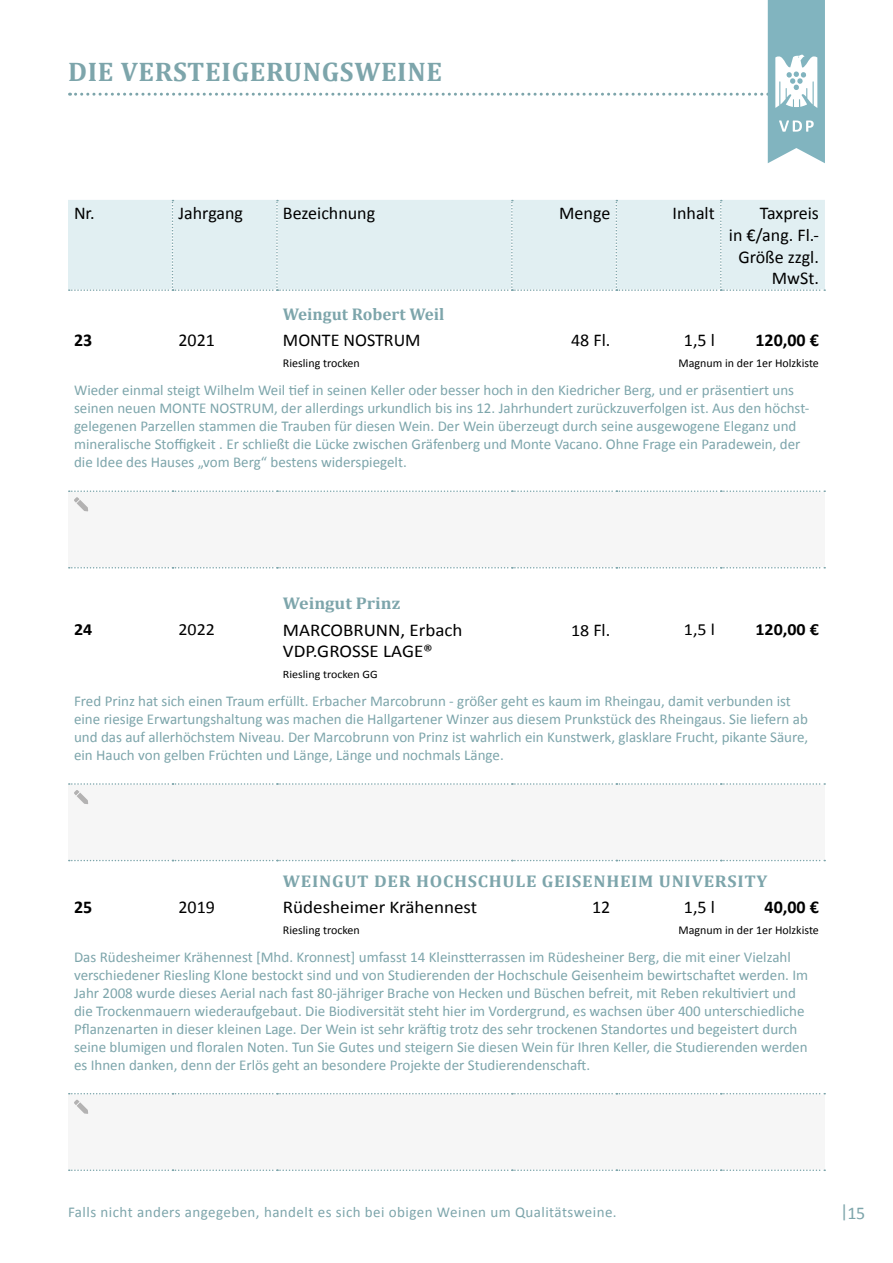
<style>
.page{position:relative;width:893px;height:1263px;background:#fff}
.page>*{position:absolute;margin:0;border:0;box-sizing:border-box;transform-origin:0 0}
.t1{font:700 27px "Cambria";letter-spacing:.025em;color:#7da5ab}
.t2{font:18px/21.6px "Calibri";color:#000;text-align:right}
.t3{font:18px "Calibri";color:#000;scale:1.06 1}
.t4{font:700 18px "Calibri";color:#000}
.t5{font:18px "Calibri";color:#7da5ab}
.t6{font:700 17.1px "Cambria";color:#7da5ab}
.t7{font:700 16.95px "Cambria";letter-spacing:.04em;color:#7da5ab;scale:1.06 1}
.t8{font:700 16.95px "Cambria";color:#7da5ab;scale:1.06 1}
.t9{font:700 16.95px "Calibri";color:#000;scale:1.06 1}
.t10{font:16.95px "Calibri";color:#000;scale:1.06 1}
.t11{font:15px/18px "Calibri";color:#7da5ab}
.t12{font:15px "Calibri";letter-spacing:.03em;color:#7da5ab}
.t13{font:12px "Calibri";color:#000}
.t14{font:11.4px "Calibri";color:#000;scale:1.06 1}
.s1{font-size:16.95px}
</style>
<div class="page">
<div style="left:68px;top:491px;width:757px;height:77px;background:#f6f6f6"></div>
<svg style="left:69px;top:567px;width:756px;height:1px"></svg>
<svg style="left:69px;top:490px;width:756px;height:21px"></svg>
<div style="left:68px;top:784px;width:757px;height:76px;background:#f6f6f6"></div>
<svg style="left:69px;top:860px;width:756px;height:1px"></svg>
<svg style="left:69px;top:783px;width:756px;height:21px"></svg>
<div style="left:68px;top:1094px;width:757px;height:76px;background:#f6f6f6"></div>
<svg style="left:69px;top:1093px;width:756px;height:1px"></svg>
<svg style="left:69px;top:1169px;width:756px;height:2px"></svg>
<svg style="left:74px;top:1100px;width:14px;height:14px"></svg>
<div style="left:69px;top:200px;width:756px;height:91px;background:#e1eff2"></div>
<svg style="left:70px;top:0;width:755px;height:163px"></svg>
<p class="t1" style="left:68px;top:53px;width:375px">DIE VERSTEIGERUNGSWEINE</p>
<p class="t2" style="left:74px;top:203px;width:22px">Nr.</p>
<p class="t2" style="left:178px;top:203px;width:66px">Jahrgang</p>
<p class="t2" style="left:283px;top:203px;width:94px">Bezeichnung</p>
<p class="t2" style="left:559px;top:203px;width:53px">Menge</p>
<p class="t2" style="left:673px;top:203px;width:44px">Inhalt</p>
<p class="t2" style="left:729px;top:203px;width:92px">Taxpreis<br>in €/ang. Fl.-<br>Größe zzgl.<br>MwSt.</p>
<p class="t6" style="left:283px;top:302px;width:163px">Weingut Robert Weil</p>
<p class="t4" style="left:74px;top:328px;width:20px">23</p>
<p class="t2" style="left:178px;top:330px;width:38px">2021</p>
<p class="t2" style="left:283px;top:330px;width:139px">MONTE NOSTRUM</p>
<p class="t2" style="left:571px;top:330px;width:41px">48 Fl.</p>
<p class="t2" style="left:684px;top:330px;width:32px">1,5 l</p>
<p class="t4" style="left:755px;top:328px;width:65px">120,00 €</p>
<p class="t13" style="left:283px;top:356px;width:78px">Riesling trocken</p>
<p class="t13" style="left:678px;top:356px;width:142px">Magnum in der 1er Holzkiste</p>
<p class="t11" style="left:74px;top:381px;width:737px">Wieder einmal steigt Wilhelm Weil tief in seinen Keller oder besser hoch in den Kiedricher Berg, und er präsentiert uns seinen neuen MONTE NOSTRUM, der allerdings urkundlich bis ins 12. Jahrhundert zurückzuverfolgen ist. Aus den höchst&shy;gelegenen Parzellen stammen die Trauben für diesen Wein. Der Wein überzeugt durch seine ausgewogene Eleganz und mineralische Stoffigkeit . Er schließt die Lücke zwischen Gräfenberg und Monte Vacano. Ohne Frage ein Paradewein, der die Idee des Hauses „vom Berg“ bestens widerspiegelt.</p>
<p class="t8" style="left:283px;top:592px;width:112px">Weingut Prinz</p>
<p class="t9" style="left:74px;top:617px;width:19px">24</p>
<p class="t10" style="left:178px;top:618px;width:36px">2022</p>
<p class="t3" style="left:283px;top:618px;width:171px">MARCOBRUNN, Erbach</p>
<p class="t3" style="left:283px;top:640px;width:143px">VDP.GROSSE LAGE®</p>
<p class="t2" style="left:571px;top:619px;width:41px"><span class="s1">18</span> Fl.</p>
<p class="t10" style="left:684px;top:618px;width:31px">1,5 l</p>
<p class="t9" style="left:755px;top:617px;width:61px">120,00 €</p>
<p class="t14" style="left:283px;top:667px;width:91px">Riesling trocken GG</p>
<p class="t11" style="left:74px;top:692px;width:736px">Fred Prinz hat sich einen Traum erfüllt. Erbacher Marcobrunn - größer geht es kaum im Rheingau, damit verbunden ist eine riesige Erwartungshaltung was machen die Hallgartener Winzer aus diesem Prunkstück des Rheingaus. Sie liefern ab und das auf allerhöchstem Niveau. Der Marcobrunn von Prinz ist wahrlich ein Kunstwerk, glasklare Frucht, pikante Säure, ein Hauch von gelben Früchten und Länge, Länge und nochmals Länge.</p>
<p class="t7" style="left:283px;top:869px;width:459px">WEINGUT DER HOCHSCHULE GEISENHEIM UNIVERSITY</p>
<p class="t4" style="left:74px;top:894px;width:20px">25</p>
<p class="t2" style="left:178px;top:896px;width:38px">2019</p>
<p class="t3" style="left:283px;top:895px;width:185px">Rüdesheimer Krähennest</p>
<p class="t2" style="left:592px;top:896px;width:20px">12</p>
<p class="t2" style="left:684px;top:896px;width:32px">1,5 l</p>
<p class="t4" style="left:765px;top:894px;width:56px">40,00 €</p>
<p class="t13" style="left:283px;top:922px;width:78px">Riesling trocken</p>
<p class="t13" style="left:678px;top:922px;width:142px">Magnum in der 1er Holzkiste</p>
<p class="t11" style="left:74px;top:948px;width:736px">Das Rüdesheimer Krähennest [Mhd. Kronnest] umfasst 14 Kleinstterrassen im Rüdesheiner Berg, die mit einer Vielzahl verschiedener Riesling Klone bestockt sind und von Studierenden der Hochschule Geisenheim bewirtschaftet werden. Im Jahr 2008 wurde dieses Aerial nach fast 80-jähriger Brache von Hecken und Büschen befreit, mit Reben rekultiviert und die Trockenmauern wiederaufgebaut. Die Biodiversität steht hier im Vordergrund, es wachsen über 400 unterschiedliche Pflanzenarten in dieser kleinen Lage. Der Wein ist sehr kräftig trotz des sehr trockenen Standortes und begeistert durch seine blumigen und floralen Noten. Tun Sie Gutes und steigern Sie diesen Wein für Ihren Keller, die Studierenden werden es Ihnen danken, denn der Erlös geht an besondere Projekte der Studierendenschaft.</p>
<p class="t12" style="left:68px;top:1202px;width:550px">Falls nicht anders angegeben, handelt es sich bei obigen Weinen um Qualitätsweine.</p>
<p class="t5" style="left:840px;top:1201px;width:27px">|15</p>
</div>
